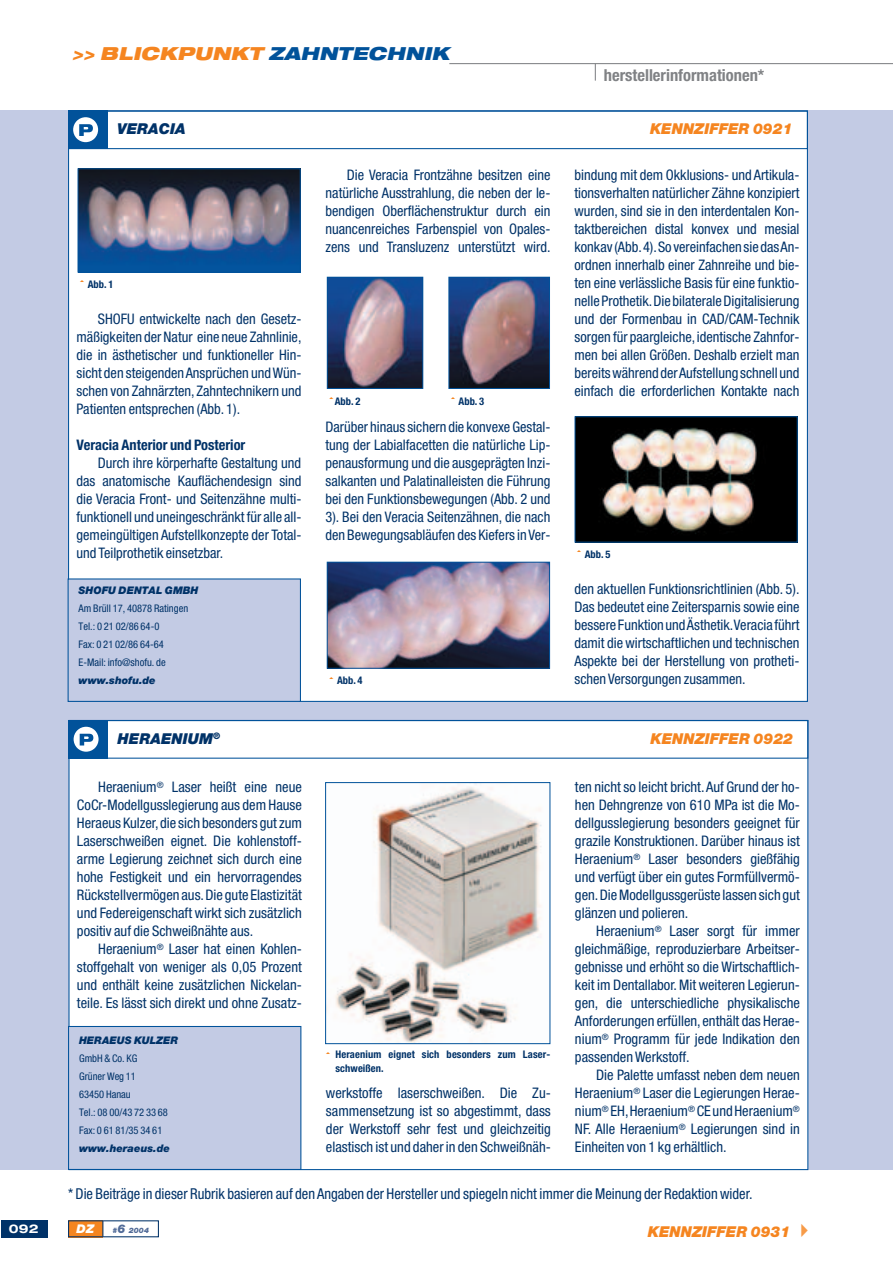
<style>
.page{position:relative;width:893px;height:1263px;background:#fff}
.page>*{position:absolute;margin:0;border:0;box-sizing:border-box;transform-origin:0 0}
.t1{font:italic 900 expanded 18px "Helvetica Neue";letter-spacing:.015em;color:#f58520}
.t2{font:700 condensed 16.5px "Helvetica Neue";color:#808285}
.t3{font:condensed 15px "Helvetica Neue";color:#003268}
.t4{font:italic 900 15px "Helvetica Neue";color:#f58520}
.t5{font:italic 900 15px "Helvetica Neue";color:#003268}
.t6{font:condensed 14.55px/18px "Helvetica Neue";color:#003268;text-align:justify}
.t7{font:700 condensed 14.55px "Helvetica Neue";color:#003268}
.t8{font:700 expanded 12px "Helvetica Neue";color:#fff}
.t9{font:italic 900 12px "Helvetica Neue";color:#fff}
.t10{font:condensed 10.5px/18px "Helvetica Neue";color:#003268}
.t11{font:700 condensed 10.5px/13.5px "Helvetica Neue";letter-spacing:.01em;color:#003268}
.t12{font:italic 900 10.5px "Helvetica Neue";color:#003268}
.t13{font:italic 900 7.5px "Helvetica Neue";color:#516b98}
.s1{color:#01529a}
.s2{font-size:12px}
</style>
<div class="page">
<hr style="left:449px;top:63px;width:444px;height:1px;background:#808285">
<svg style="left:595px;top:64px;width:1px;height:17px"></svg>
<div style="left:68px;top:1220px;width:35px;height:17px;background:#f58520"></div>
<div style="left:1px;top:1220px;width:47px;height:17px;background:#003268"></div>
<svg style="left:102px;top:1221px;width:1px;height:15px"></svg>
<div style="left:1px;top:110px;width:892px;height:1060px;background:#c3cbe4"></div>
<div style="left:69px;top:111px;width:738px;height:590px;background:#fff"></div>
<div style="left:69px;top:111px;width:739px;height:38px;border:1px solid #01529a"></div>
<div style="left:68px;top:579px;width:232px;height:122px;background:#c3cbe4"></div>
<div style="left:68px;top:578px;width:233px;height:124px;border:1px solid #01529a"></div>
<div style="left:68px;top:110px;width:39px;height:39px;background:#01529a"></div>
<svg style="left:73px;top:117px;width:25px;height:25px"></svg>
<img style="left:80px;top:170px;width:219px;height:100px">
<div style="left:78px;top:168px;width:223px;height:104px;border:1px solid #01529a"></div>
<img style="left:329px;top:564px;width:219px;height:102px">
<div style="left:327px;top:562px;width:223px;height:106px;border:1px solid #01529a"></div>
<img style="left:577px;top:418px;width:218px;height:122px">
<div style="left:575px;top:416px;width:222px;height:126px;border:1px solid #01529a"></div>
<img style="left:329px;top:279px;width:92px;height:108px">
<div style="left:327px;top:277px;width:96px;height:112px;border:1px solid #01529a"></div>
<img style="left:451px;top:279px;width:97px;height:108px">
<div style="left:449px;top:277px;width:101px;height:112px;border:1px solid #01529a"></div>
<div style="left:69px;top:720px;width:739px;height:449px;background:#fff"></div>
<div style="left:69px;top:720px;width:739px;height:39px;border:1px solid #01529a"></div>
<div style="left:69px;top:1026px;width:232px;height:143px;background:#c3cbe4"></div>
<div style="left:68px;top:1026px;width:233px;height:144px;border:1px solid #01529a"></div>
<div style="left:68px;top:720px;width:40px;height:38px;background:#01529a"></div>
<svg style="left:74px;top:727px;width:25px;height:25px"></svg>
<img style="left:335px;top:787px;width:207px;height:255px">
<div style="left:325px;top:782px;width:225px;height:262px;border:1px solid #01529a"></div>
<p class="t1" style="left:72px;top:46px;width:378px">&gt;&gt; BLICKPUNKT <span class="s1">ZAHNTECHNIK</span></p>
<p class="t2" style="left:604px;top:69px;width:162px">herstellerinformationen*</p>
<p class="t5" style="left:117px;top:123px;width:70px">VERACIA</p>
<p class="t4" style="left:650px;top:123px;width:144px">KENNZIFFER 0921</p>
<p class="t11" style="left:88px;top:279px;width:27px">Abb. 1</p>
<p class="t6" style="left:77px;top:311px;width:226px;text-indent:21px">SHOFU entwickelte nach den Gesetz&shy;mäßigkeiten der Natur eine neue Zahnlinie, die in ästhetischer und funktioneller Hin&shy;sicht den steigenden Ansprüchen und Wün&shy;schen von Zahnärzten, Zahntechnikern und Patienten entsprechen (Abb. 1).</p>
<p class="t7" style="left:77px;top:439px;width:170px">Veracia Anterior und Posterior</p>
<p class="t6" style="left:77px;top:455px;width:226px;text-indent:21px">Durch ihre körperhafte Gestaltung und das anatomische Kauflächendesign sind die Veracia Front- und Seitenzähne multi&shy;funktionell und uneingeschränkt für alle all&shy;gemeingültigen Aufstellkonzepte der Total&shy;und Teilprothetik einsetzbar.</p>
<p class="t12" style="left:79px;top:586px;width:121px">SHOFU DENTAL GMBH</p>
<p class="t10" style="left:79px;top:600px;width:111px">Am Brüll 17, 40878 Ratingen<br>Tel.: 0 21 02/86 64-0<br>Fax: 0 21 02/86 64-64<br>E-Mail: info@shofu. de</p>
<p class="t12" style="left:79px;top:676px;width:79px">www.shofu.de</p>
<p class="t6" style="left:326px;top:167px;width:226px;text-indent:21px">Die Veracia Frontzähne besitzen eine natürliche Ausstrahlung, die neben der le&shy;bendigen Oberflächenstruktur durch ein nuancenreiches Farbenspiel von Opales&shy;zens und Transluzenz unterstützt wird.</p>
<p class="t11" style="left:335px;top:395px;width:27px">Abb. 2</p>
<p class="t11" style="left:459px;top:395px;width:27px">Abb. 3</p>
<p class="t6" style="left:326px;top:419px;width:226px">Darüber hinaus sichern die konvexe Gestal&shy;tung der Labialfacetten die natürliche Lip&shy;penausformung und die ausgeprägten Inzi&shy;salkanten und Palatinalleisten die Führung bei den Funktionsbewegungen (Abb. 2 und 3). Bei den Veracia Seitenzähnen, die nach den Bewegungsabläufen des Kiefers in Ver-</p>
<p class="t11" style="left:337px;top:675px;width:27px">Abb. 4</p>
<p class="t6" style="left:574px;top:167px;width:226px">bindung mit dem Okklusions- und Artikula&shy;tionsverhalten natürlicher Zähne konzipiert wurden, sind sie in den interdentalen Kon&shy;taktbereichen distal konvex und mesial konkav (Abb.4).So vereinfachen sie das An&shy;ordnen innerhalb einer Zahnreihe und bie&shy;ten eine verlässliche Basis für eine funktio&shy;nelle Prothetik.Die bilaterale Digitalisierung und der Formenbau in CAD/CAM-Technik sorgen für paargleiche,identische Zahnfor&shy;men bei allen Größen. Deshalb erzielt man bereits während der Aufstellung schnell und einfach die erforderlichen Kontakte nach</p>
<p class="t11" style="left:585px;top:549px;width:27px">Abb. 5</p>
<p class="t6" style="left:574px;top:581px;width:226px">den aktuellen Funktionsrichtlinien (Abb. 5).<br>Das bedeutet eine Zeitersparnis sowie eine bessere Funktion und Ästhetik.Veracia führt damit die wirtschaftlichen und technischen Aspekte bei der Herstellung von protheti&shy;schen Versorgungen zusammen.</p>
<p class="t5" style="left:118px;top:733px;width:104px">HERAENIUM<sup>®</sup></p>
<p class="t4" style="left:650px;top:733px;width:144px">KENNZIFFER 0922</p>
<p class="t6" style="left:77px;top:779px;width:226px;text-indent:21px">Heraenium<sup>®</sup> Laser heißt eine neue CoCr-Modellgusslegierung aus dem Hause Heraeus Kulzer,die sich besonders gut zum Laserschweißen eignet. Die kohlenstoff&shy;arme Legierung zeichnet sich durch eine hohe Festigkeit und ein hervorragendes Rückstellvermögen aus.Die gute Elastizität und Federeigenschaft wirkt sich zusätzlich positiv auf die Schweißnähte aus.</p>
<p class="t6" style="left:77px;top:941px;width:226px;text-indent:21px">Heraenium<sup>®</sup> Laser hat einen Kohlen&shy;stoffgehalt von weniger als 0,05 Prozent und enthält keine zusätzlichen Nickelan&shy;teile. Es lässt sich direkt und ohne Zusatz-</p>
<p class="t12" style="left:79px;top:1036px;width:101px">HERAEUS KULZER</p>
<p class="t10" style="left:79px;top:1050px;width:90px">GmbH &amp; Co. KG<br>Grüner Weg 11<br>63450 Hanau<br>Tel.: 08 00/43 72 33 68<br>Fax: 0 61 81/35 34 61</p>
<p class="t12" style="left:79px;top:1144px;width:92px">www.heraeus.de</p>
<p class="t11" style="left:335px;top:1049px;width:216px">Heraenium eignet sich besonders zum Laser&shy;schweißen.</p>
<p class="t6" style="left:326px;top:1085px;width:226px">werkstoffe laserschweißen. Die Zu&shy;sammensetzung ist so abgestimmt, dass der Werkstoff sehr fest und gleichzeitig elastisch ist und daher in den Schweißnäh-</p>
<p class="t6" style="left:575px;top:779px;width:226px">ten nicht so leicht bricht.Auf Grund der ho&shy;hen Dehngrenze von 610 MPa ist die Mo&shy;dellgusslegierung besonders geeignet für grazile Konstruktionen. Darüber hinaus ist Heraenium<sup>®</sup> Laser besonders gießfähig und verfügt über ein gutes Formfüllvermö&shy;gen.Die Modellgussgerüste lassen sich gut glänzen und polieren.</p>
<p class="t6" style="left:575px;top:923px;width:226px;text-indent:21px">Heraenium<sup>®</sup> Laser sorgt für immer gleichmäßige, reproduzierbare Arbeitser&shy;gebnisse und erhöht so die Wirtschaftlich&shy;keit im Dentallabor. Mit weiteren Legierun&shy;gen, die unterschiedliche physikalische Anforderungen erfüllen, enthält das Herae&shy;nium<sup>®</sup> Programm für jede Indikation den passenden Werkstoff.</p>
<p class="t6" style="left:575px;top:1067px;width:226px;text-indent:21px">Die Palette umfasst neben dem neuen Heraenium<sup>®</sup> Laser die Legierungen Herae&shy;nium<sup>®</sup> EH,Heraenium<sup>®</sup> CE und Heraenium<sup>® </sup>NF. Alle Heraenium<sup>®</sup> Legierungen sind in Einheiten von 1 kg erhältlich.</p>
<p class="t3" style="left:68px;top:1188px;width:686px">* Die Beiträge in dieser Rubrik basieren auf den Angaben der Hersteller und spiegeln nicht immer die Meinung der Redaktion wider.</p>
<p class="t4" style="left:648px;top:1226px;width:144px">KENNZIFFER 0931</p>
<p class="t8" style="left:9px;top:1224px;width:31px">092</p>
<p class="t9" style="left:77px;top:1224px;width:19px">DZ</p>
<p class="t13" style="left:112px;top:1227px;width:38px">#<span class="s2">6</span> 2004</p>
</div>
